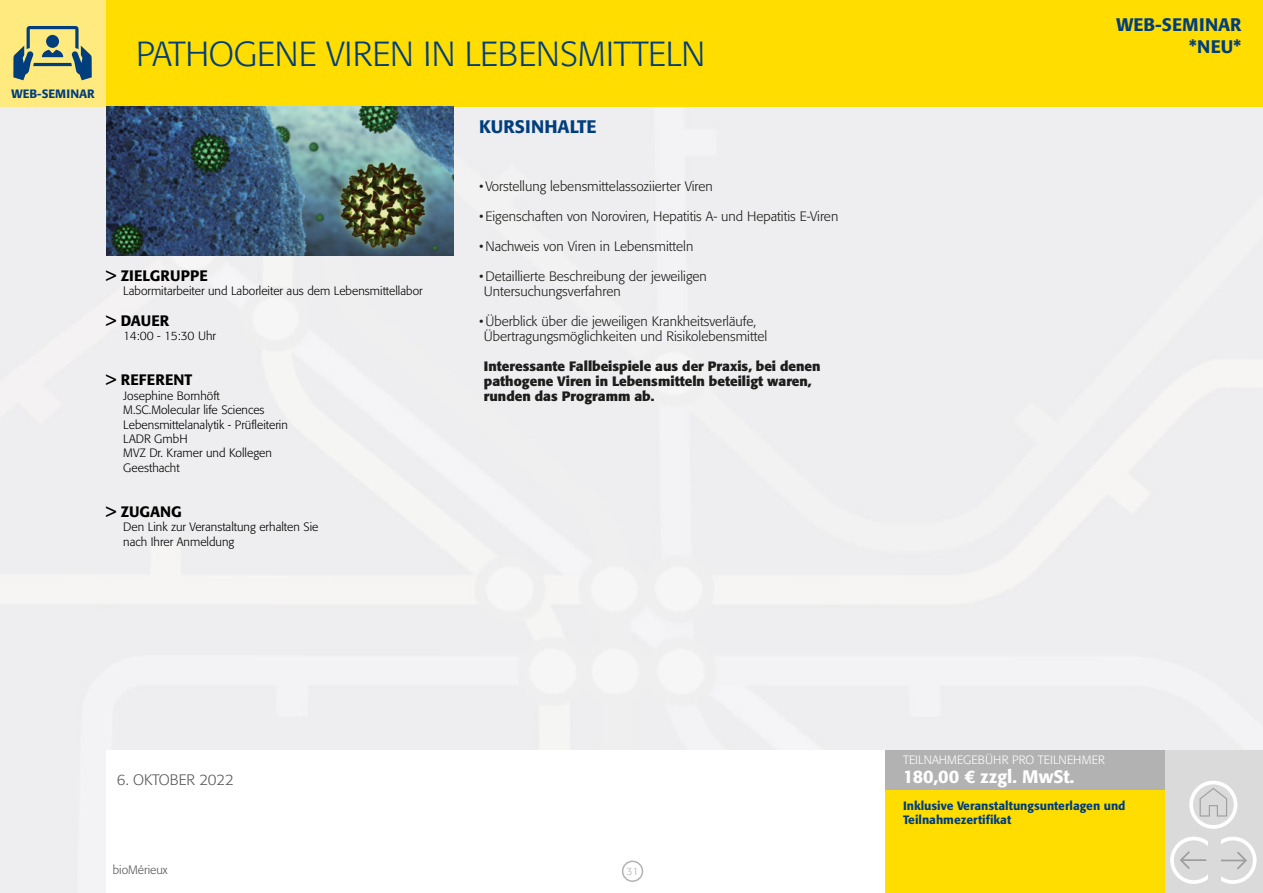
<style>
.page{position:relative;width:1263px;height:893px;background:#fff}
.page>*{position:absolute;margin:0;border:0;box-sizing:border-box;transform-origin:0 0}
.t1{font:300 34.5px "Formata";letter-spacing:-.01em;color:#003e7d}
.t2{font:500 18px/21.6px "Formata";color:#003e7d;text-align:right}
.t3{font:500 18px "Formata";color:#fff}
.t4{font:500 15px "Formata";color:#000}
.t5{font:300 15px "Formata";color:#575756}
.t6{font:500 15px "Formata";letter-spacing:.02em;color:#000}
.t7{font:300 13.5px/15px "Formata";color:#1d1d1b}
.t8{font:700 13.5px/15px "Formata";color:#1d1d1b}
.t9{font:300 12px/14.4px "Formata";color:#000}
.t10{font:500 12px/14.4px "Formata";color:#003e7d}
.t11{font:300 12px "Formata";color:#fff}
.t12{font:300 12px "Formata";color:#575756}
.t13{font:300 10.5px "Formata";color:#b2b2b2}
</style>
<div class="page">
<div style="left:0;top:106px;width:1263px;height:787px;background:#eeedef"></div>
<div style="left:0;top:0;width:106px;height:106px;background:#ffea80"></div>
<div style="left:106px;top:0;width:1157px;height:106px;background:#fd0"></div>
<div style="left:885px;top:790px;width:280px;height:103px;background:#fd0"></div>
<div style="left:106px;top:750px;width:779px;height:143px;background:#fff"></div>
<svg style="left:13px;top:26px;width:79px;height:54px"></svg>
<div style="left:885px;top:750px;width:280px;height:40px;background:#b2b2b2"></div>
<div style="left:622px;top:860px;width:21px;height:22px;border:2px solid #b2b2b2;border-radius:50%"></div>
<img style="left:106px;top:106px;width:348px;height:149px">
<div style="left:1165px;top:750px;width:98px;height:143px;background:#dadada"></div>
<svg style="left:1170px;top:780px;width:87px;height:104px"></svg>
<p class="t10" style="left:12px;top:86px;width:85px">WEB-SEMINAR</p>
<h1 class="t1" style="left:136px;top:34px;width:570px">PATHOGENE VIREN IN LEBENSMITTELN</h1>
<h2 class="t2" style="left:479px;top:115px;width:119px">KURSINHALTE</h2>
<p class="t6" style="left:106px;top:266px;width:103px">&gt; ZIELGRUPPE</p>
<p class="t9" style="left:123px;top:284px;width:301px">Labormitarbeiter und Laborleiter aus dem Lebensmittellabor</p>
<p class="t4" style="left:106px;top:311px;width:64px">&gt; DAUER</p>
<p class="t9" style="left:123px;top:329px;width:94px">14:00 - 15:30 Uhr</p>
<p class="t4" style="left:106px;top:371px;width:87px">&gt; REFERENT</p>
<p class="t9" style="left:123px;top:388px;width:166px">Josephine Bornhöft<br>M.SC.Molecular life Sciences<br>Lebensmittelanalytik - Prüfleiterin<br>LADR GmbH<br>MVZ Dr. Kramer und Kollegen<br>Geesthacht</p>
<p class="t4" style="left:106px;top:502px;width:77px">&gt; ZUGANG</p>
<p class="t9" style="left:123px;top:520px;width:197px">Den Link zur Veranstaltung erhalten Sie nach Ihrer Anmeldung</p>
<p class="t7" style="left:479px;top:179px;width:235px">•Vorstellung lebensmittelassoziierter Viren</p>
<p class="t7" style="left:479px;top:209px;width:361px">•Eigenschaften von Noroviren, Hepatitis A- und Hepatitis E-Viren</p>
<p class="t7" style="left:479px;top:239px;width:216px">•Nachweis von Viren in Lebensmitteln</p>
<p class="t7" style="left:484px;top:269px;width:224px;text-indent:-5px">•Detaillierte Beschreibung der jeweiligen<br>Untersuchungsverfahren</p>
<p class="t7" style="left:484px;top:314px;width:285px;text-indent:-5px">•Überblick über die jeweiligen Krankheitsverläufe,<br>Übertragungsmöglichkeiten und Risikolebensmittel</p>
<p class="t8" style="left:484px;top:358px;width:338px">Interessante Fallbeispiele aus der Praxis, bei denen pathogene Viren in Lebensmitteln beteiligt waren, runden das Programm ab.</p>
<h2 class="t2" style="left:1116px;top:14px;width:126px">WEB-SEMINAR *NEU*</h2>
<p class="t5" style="left:117px;top:771px;width:118px">6. OKTOBER 2022</p>
<p class="t12" style="left:113px;top:863px;width:57px">bioMérieux</p>
<p class="t13" style="left:626px;top:865px;width:14px">31</p>
<p class="t11" style="left:903px;top:753px;width:203px">TEILNAHMEGEBÜHR PRO TEILNEHMER</p>
<h2 class="t3" style="left:903px;top:766px;width:173px">180,00 € zzgl. MwSt.</h2>
<p class="t10" style="left:903px;top:798px;width:224px">Inklusive Veranstaltungsunterlagen und<br>Teilnahmezertifikat</p>
</div>
